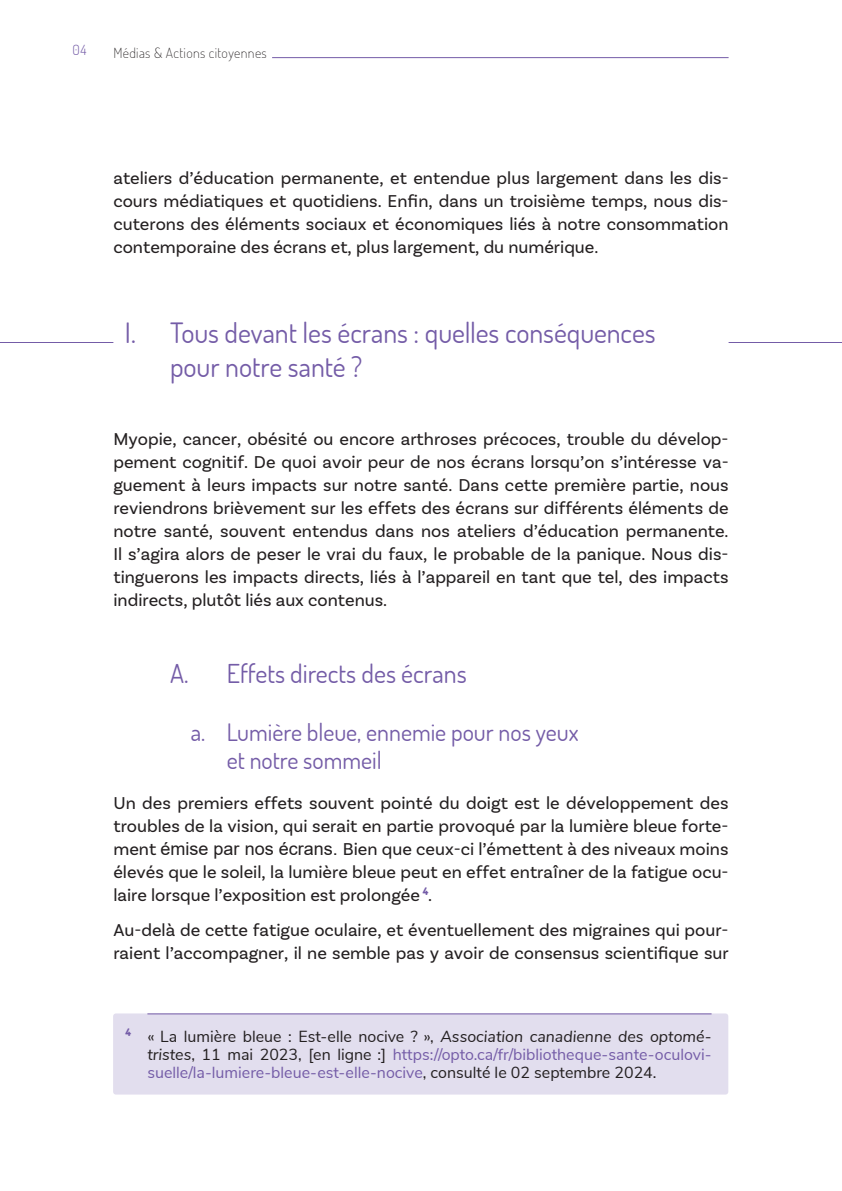
<style>
.page{position:relative;width:842px;height:1191px;background:#fff}
.page>*{position:absolute;margin:0;border:0;box-sizing:border-box;transform-origin:0 0}
.t1{font:28px/33.6px "Dosis";letter-spacing:-.005em;color:#745ca7}
.t2{font:26px "Dosis";color:#745ca7}
.t3{font:24px/28.8px "Dosis";color:#745ca7}
.t4{font:18px/23px "Basic Sans";color:#231f20;text-align:justify}
.t5{font:16px/18px "Nunito Sans";color:#745ca7;text-align:justify}
.t6{font:200 14px "Dosis";letter-spacing:.025em;color:#231f20}
.t7{font:300 14px "Dosis";color:#745ca7}
.s1{font-family:"Arial"}
.s2{color:#231f20}
.s3{font-style:italic;color:#231f20}
</style>
<div class="page">
<hr style="left:113px;top:57px;width:616px;height:1px;background:#745ca7">
<div style="left:108px;top:52px;width:164px;height:10px;background:#fff"></div>
<div style="left:113px;top:1013px;width:615px;height:81px;background:#e2deee;border-radius:3px"></div>
<hr style="left:0;top:342px;width:842px;height:1px;background:#745ca7">
<div style="left:113px;top:337px;width:616px;height:16px;background:#fff"></div>
<hr style="left:147px;top:1013px;width:564px;height:1px;background:#745ca7">
<p class="t7" style="left:73px;top:41px;width:16px">04</p>
<p class="t6" style="left:113px;top:44px;width:155px">Médias &amp; Actions citoyennes</p>
<p class="t4" style="left:113px;top:166px;width:617px">ateliers d’éducation permanente, et entendue plus largement dans les dis&shy;cours médiatiques et quotidiens. Enfin, dans un troisième temps, nous dis&shy;cuterons des éléments sociaux et économiques liés à notre consommation contemporaine des écrans et, plus largement, du numérique.</p>
<h1 class="t1" style="left:170px;top:315px;width:487px;text-indent:-45px">I. Tous devant les écrans : quelles conséquences pour notre santé ?</h1>
<p class="t4" style="left:113px;top:427px;width:617px">Myopie, cancer, obésité ou encore arthroses précoces, trouble du dévelop&shy;pement cognitif. De quoi avoir peur de nos écrans lorsqu’on s’intéresse va&shy;guement à leurs impacts sur notre santé. Dans cette première partie, nous reviendrons brièvement sur les effets des écrans sur différents éléments de notre santé, souvent entendus dans nos ateliers d’éducation permanente.<br>Il s’agira alors de peser le vrai du faux, le probable de la panique. Nous dis&shy;tinguerons les impacts directs, liés à l’appareil en tant que tel, des impacts indirects, plutôt liés aux contenus.</p>
<h2 class="t2" style="left:170px;top:657px;width:298px">A. Effets directs des écrans</h2>
<h3 class="t3" style="left:227px;top:717px;width:353px;text-indent:-36px">a. Lumière bleue, ennemie pour nos yeux et notre sommeil</h3>
<p class="t4" style="left:113px;top:791px;width:617px">Un des premiers effets souvent pointé du doigt est le développement des troubles de la vision, qui serait en partie provoqué par la lumière bleue forte&shy;ment <span class="s1">émise par nos écrans.</span> Bien que ceux-ci l’émettent à des niveaux moins élevés que le soleil, la lumière bleue peut en effet entra<span class="s1">î</span>ner de la fatigue ocu&shy;laire lorsque l’exposition est prolongée <sup>4</sup>.</p>
<p class="t4" style="left:113px;top:918px;width:617px">Au-delà de cette fatigue oculaire, et éventuellement des migraines qui pour&shy;raient l’accompagner, il ne semble pas y avoir de consensus scientifique sur</p>
<p class="t5" style="left:147px;top:1026px;width:566px;text-indent:-22px"><sup>4</sup> <span class="s2">« La lumière bleue : Est-elle nocive ? »,</span> <span class="s3">Association canadienne des optomé&shy;tristes</span><span class="s2">, 11 mai 2023, [en ligne :]</span> https://opto.ca/fr/bibliotheque-sante-oculovi&shy;suelle/la-lumiere-bleue-est-elle-nocive<span class="s2">, consulté le 02 septembre 2024.</span></p>
</div>
